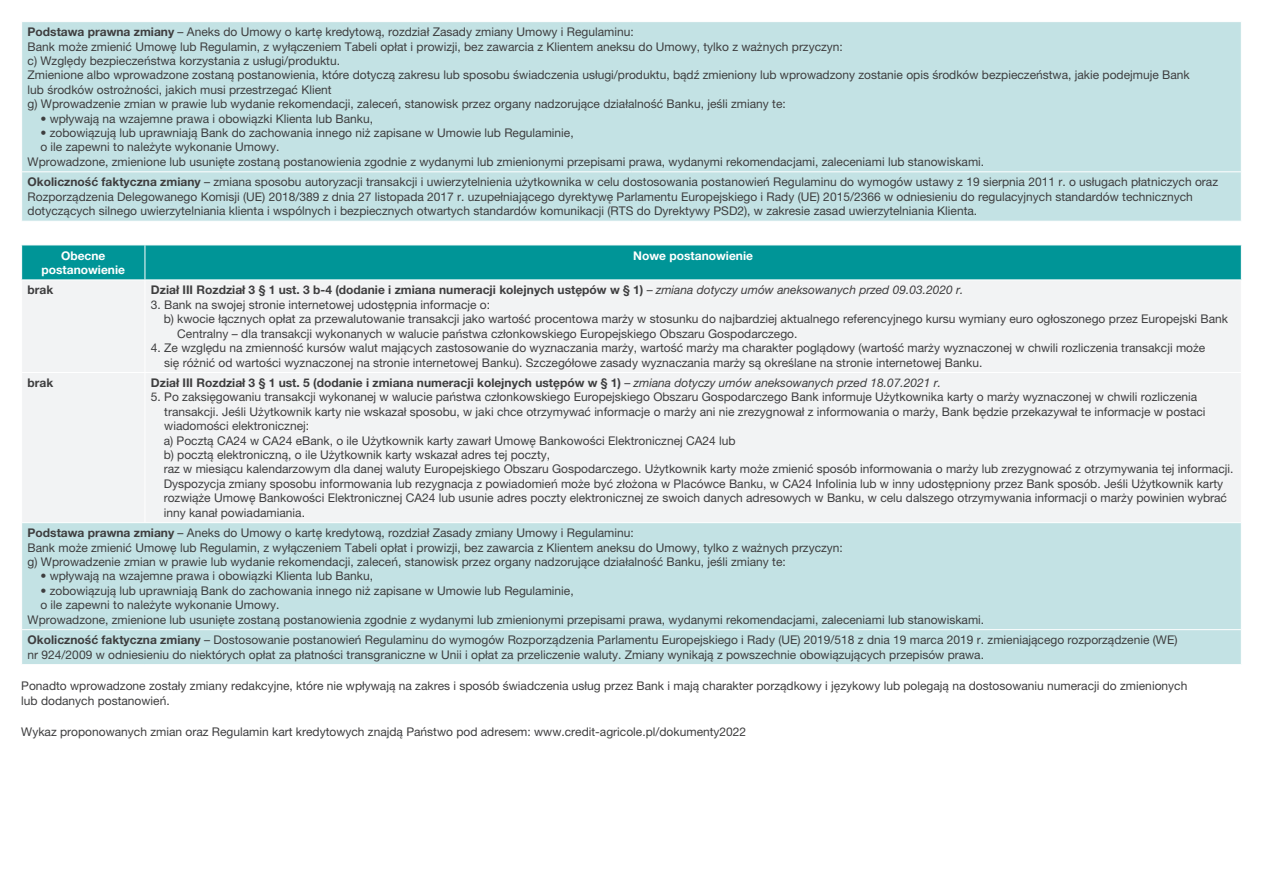
<style>
.page{position:relative;width:1263px;height:893px;background:#fff}
.page>*{position:absolute;margin:0;border:0;box-sizing:border-box;transform-origin:0 0}
.wciecie_3pkt{font:12px/14.4px "Helvetica Neue LT Pro";color:#3e3e3f}
.t1{font:700 12px "Helvetica Neue LT Pro";color:#3e3e3f}
.t2{font:700 12px/14.4px "Helvetica Neue LT Pro";color:#fff;text-align:center}
.s1{font-weight:700}
.s2{font-weight:400}
.s3{font-weight:400;font-style:italic}
</style>
<div class="page">
<div style="left:22px;top:22px;width:1219px;height:199px;background:#c3e2e4"></div>
<hr style="left:21px;top:171px;width:610px;height:1px;background:#fff">
<hr style="left:631px;top:171px;width:611px;height:1px;background:#fff">
<div style="left:22px;top:246px;width:1219px;height:34px;background:#009597"></div>
<div style="left:22px;top:281px;width:1219px;height:241px;background:#f2f3f4"></div>
<div style="left:22px;top:523px;width:1219px;height:141px;background:#c3e2e4"></div>
<hr style="left:145px;top:245px;width:1px;height:35px;background:#fff">
<hr style="left:145px;top:280px;width:1px;height:92px;background:#fff">
<hr style="left:21px;top:372px;width:124px;height:1px;background:#fff">
<hr style="left:145px;top:372px;width:1097px;height:1px;background:#fff">
<hr style="left:145px;top:373px;width:1px;height:149px;background:#fff">
<hr style="left:21px;top:629px;width:124px;height:1px;background:#fff">
<hr style="left:145px;top:629px;width:1097px;height:1px;background:#fff">
<p class="wciecie_3pkt" style="left:28px;top:25px;width:607px"><span class="s1">Podstawa prawna zmiany</span> – Aneks do Umowy o kartę kredytową, rozdział Zasady zmiany Umowy i Regulaminu:</p>
<p class="wciecie_3pkt" style="left:28px;top:39px;width:817px">Bank może zmienić Umowę lub Regulamin, z wyłączeniem Tabeli opłat i prowizji, bez zawarcia z Klientem aneksu do Umowy, tylko z ważnych przyczyn:</p>
<p class="wciecie_3pkt" style="left:28px;top:53px;width:314px">c) Względy bezpieczeństwa korzystania z usługi/produktu.</p>
<p class="wciecie_3pkt" style="left:28px;top:68px;width:1163px">Zmienione albo wprowadzone zostaną postanowienia, które dotyczą zakresu lub sposobu świadczenia usługi/produktu, bądź zmieniony lub wprowadzony zostanie opis środków bezpieczeństwa, jakie podejmuje Bank lub środków ostrożności, jakich musi przestrzegać Klient</p>
<p class="wciecie_3pkt" style="left:28px;top:97px;width:760px">g) Wprowadzenie zmian w prawie lub wydanie rekomendacji, zaleceń, stanowisk przez organy nadzorujące działalność Banku, jeśli zmiany te:</p>
<p class="wciecie_3pkt" style="left:40px;top:111px;width:334px">• wpływają na wzajemne prawa i obowiązki Klienta lub Banku,</p>
<p class="wciecie_3pkt" style="left:40px;top:125px;width:535px">• zobowiązują lub uprawniają Bank do zachowania innego niż zapisane w Umowie lub Regulaminie,</p>
<p class="wciecie_3pkt" style="left:40px;top:140px;width:241px">o ile zapewni to należyte wykonanie Umowy.</p>
<p class="wciecie_3pkt" style="left:28px;top:154px;width:958px">Wprowadzone, zmienione lub usunięte zostaną postanowienia zgodnie z wydanymi lub zmienionymi przepisami prawa, wydanymi rekomendacjami, zaleceniami lub stanowiskami.</p>
<p class="wciecie_3pkt" style="left:28px;top:175px;width:1192px"><span class="s1">Okoliczność faktyczna zmiany</span> – zmiana sposobu autoryzacji transakcji i uwierzytelnienia użytkownika w celu dostosowania postanowień Regulaminu do wymogów ustawy z 19 sierpnia 2011 r. o usługach płatniczych oraz<br>Rozporządzenia Delegowanego Komisji (UE) 2018/389 z dnia 27 listopada 2017 r. uzupełniającego dyrektywę Parlamentu Europejskiego i Rady (UE) 2015/2366 w odniesieniu do regulacyjnych standardów technicznych dotyczących silnego uwierzytelniania klienta i wspólnych i bezpiecznych otwartych standardów komunikacji (RTS do Dyrektywy PSD2), w zakresie zasad uwierzytelniania Klienta.</p>
<p class="t2" style="left:42px;top:248px;width:85px">Obecne postanowienie</p>
<p class="t2" style="left:633px;top:248px;width:121px">Nowe postanowienie</p>
<p class="t1" style="left:28px;top:283px;width:27px">brak</p>
<p class="t1" style="left:151px;top:283px;width:814px">Dział III Rozdział 3 § 1 ust. 3 b-4 (dodanie i zmiana numeracji kolejnych ustępów w § 1) <span class="s2">–</span> <span class="s3">zmiana dotyczy umów aneksowanych przed 09.03.2020 r.</span></p>
<p class="wciecie_3pkt" style="left:151px;top:297px;width:341px">3. Bank na swojej stronie internetowej udostępnia informacje o:</p>
<p class="wciecie_3pkt" style="left:177px;top:312px;width:1052px;text-indent:-14px">b) kwocie łącznych opłat za przewalutowanie transakcji jako wartość procentowa marży w stosunku do najbardziej aktualnego referencyjnego kursu wymiany euro ogłoszonego przez Europejski Bank<br>Centralny – dla transakcji wykonanych w walucie państwa członkowskiego Europejskiego Obszaru Gospodarczego.</p>
<p class="wciecie_3pkt" style="left:164px;top:340px;width:1042px;text-indent:-13px">4. Ze względu na zmienność kursów walut mających zastosowanie do wyznaczania marży, wartość marży ma charakter poglądowy (wartość marży wyznaczonej w chwili rozliczenia transakcji może się różnić od wartości wyznaczonej na stronie internetowej Banku). Szczegółowe zasady wyznaczania marży są określane na stronie internetowej Banku.</p>
<p class="t1" style="left:28px;top:375px;width:27px">brak</p>
<p class="t1" style="left:151px;top:375px;width:792px">Dział III Rozdział 3 § 1 ust. 5 (dodanie i zmiana numeracji kolejnych ustępów w § 1) <span class="s2">–</span> <span class="s3">zmiana dotyczy umów aneksowanych przed 18.07.2021 r.</span></p>
<p class="wciecie_3pkt" style="left:164px;top:390px;width:1043px;text-indent:-13px">5. Po zaksięgowaniu transakcji wykonanej w walucie państwa członkowskiego Europejskiego Obszaru Gospodarczego Bank informuje Użytkownika karty o marży wyznaczonej w chwili rozliczenia transakcji. Jeśli Użytkownik karty nie wskazał sposobu, w jaki chce otrzymywać informacje o marży ani nie zrezygnował z informowania o marży, Bank będzie przekazywał te informacje w postaci wiadomości elektronicznej:</p>
<p class="wciecie_3pkt" style="left:164px;top:433px;width:573px">a) Pocztą CA24 w CA24 eBank, o ile Użytkownik karty zawarł Umowę Bankowości Elektronicznej CA24 lub</p>
<p class="wciecie_3pkt" style="left:164px;top:447px;width:388px">b) pocztą elektroniczną, o ile Użytkownik karty wskazał adres tej poczty,</p>
<p class="wciecie_3pkt" style="left:164px;top:462px;width:1071px">raz w miesiącu kalendarzowym dla danej waluty Europejskiego Obszaru Gospodarczego. Użytkownik karty może zmienić sposób informowania o marży lub zrezygnować z otrzymywania tej informacji.<br>Dyspozycja zmiany sposobu informowania lub rezygnacja z powiadomień może być złożona w Placówce Banku, w CA24 Infolinia lub w inny udostępniony przez Bank sposób. Jeśli Użytkownik karty rozwiąże Umowę Bankowości Elektronicznej CA24 lub usunie adres poczty elektronicznej ze swoich danych adresowych w Banku, w celu dalszego otrzymywania informacji o marży powinien wybrać inny kanał powiadamiania.</p>
<p class="wciecie_3pkt" style="left:28px;top:526px;width:607px"><span class="s1">Podstawa prawna zmiany</span> – Aneks do Umowy o kartę kredytową, rozdział Zasady zmiany Umowy i Regulaminu:</p>
<p class="wciecie_3pkt" style="left:28px;top:540px;width:817px">Bank może zmienić Umowę lub Regulamin, z wyłączeniem Tabeli opłat i prowizji, bez zawarcia z Klientem aneksu do Umowy, tylko z ważnych przyczyn:</p>
<p class="wciecie_3pkt" style="left:28px;top:554px;width:760px">g) Wprowadzenie zmian w prawie lub wydanie rekomendacji, zaleceń, stanowisk przez organy nadzorujące działalność Banku, jeśli zmiany te:</p>
<p class="wciecie_3pkt" style="left:40px;top:569px;width:334px">• wpływają na wzajemne prawa i obowiązki Klienta lub Banku,</p>
<p class="wciecie_3pkt" style="left:40px;top:583px;width:535px">• zobowiązują lub uprawniają Bank do zachowania innego niż zapisane w Umowie lub Regulaminie,</p>
<p class="wciecie_3pkt" style="left:40px;top:598px;width:241px">o ile zapewni to należyte wykonanie Umowy.</p>
<p class="wciecie_3pkt" style="left:28px;top:612px;width:958px">Wprowadzone, zmienione lub usunięte zostaną postanowienia zgodnie z wydanymi lub zmienionymi przepisami prawa, wydanymi rekomendacjami, zaleceniami lub stanowiskami.</p>
<p class="wciecie_3pkt" style="left:28px;top:633px;width:1151px"><span class="s1">Okoliczność faktyczna zmiany</span> – Dostosowanie postanowień Regulaminu do wymogów Rozporządzenia Parlamentu Europejskiego i Rady (UE) 2019/518 z dnia 19 marca 2019 r. zmieniającego rozporządzenie (WE) nr 924/2009 w odniesieniu do niektórych opłat za płatności transgraniczne w Unii i opłat za przeliczenie waluty. Zmiany wynikają z powszechnie obowiązujących przepisów prawa.</p>
<p class="wciecie_3pkt" style="left:21px;top:679px;width:1167px">Ponadto wprowadzone zostały zmiany redakcyjne, które nie wpływają na zakres i sposób świadczenia usług przez Bank i mają charakter porządkowy i językowy lub polegają na dostosowaniu numeracji do zmienionych lub dodanych postanowień.</p>
<p class="wciecie_3pkt" style="left:21px;top:725px;width:726px">Wykaz proponowanych zmian oraz Regulamin kart kredytowych znajdą Państwo pod adresem: www.credit-agricole.pl/dokumenty2022</p>
</div>
